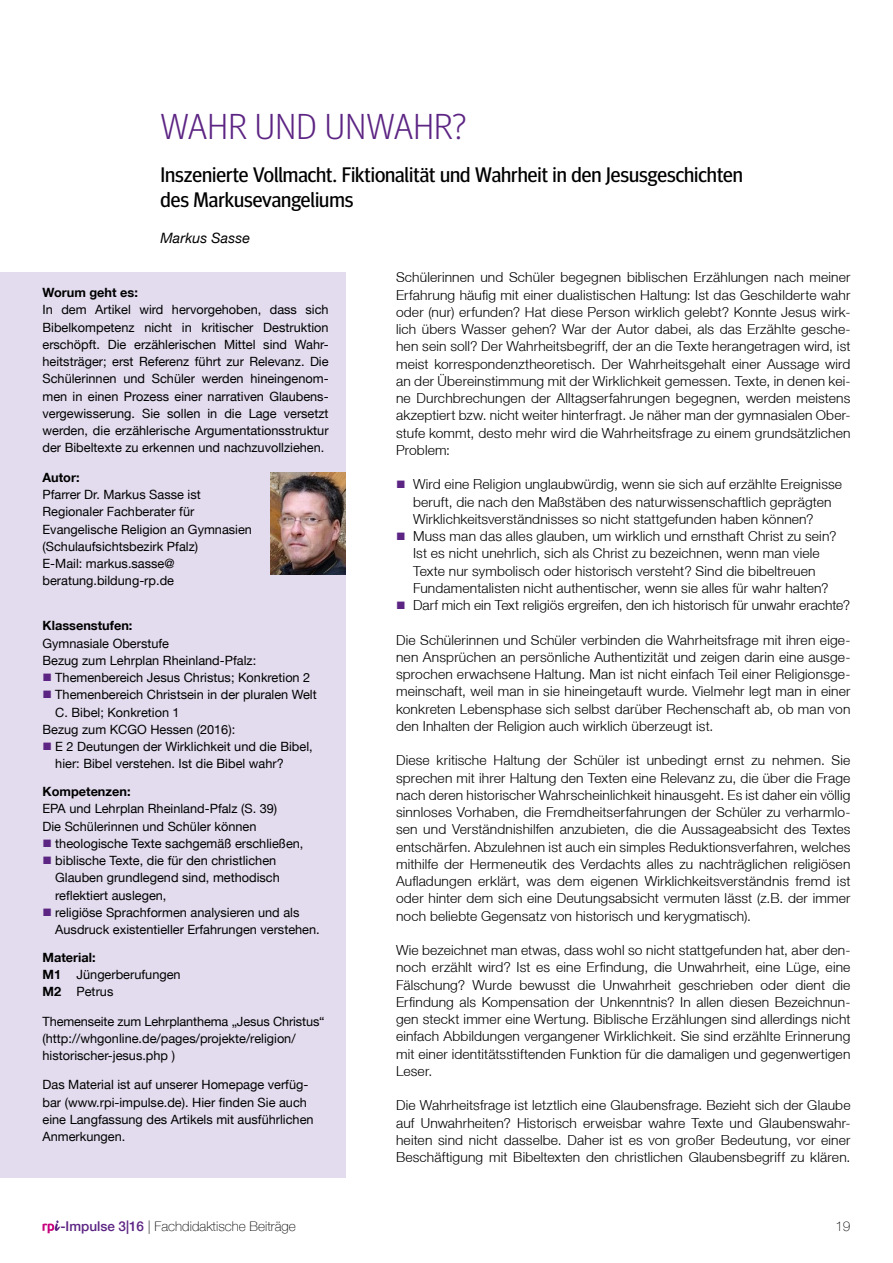
<style>
.page{position:relative;width:893px;height:1263px;background:#fff}
.page>*{position:absolute;margin:0;border:0;box-sizing:border-box;transform-origin:0 0}
.t1{font:300 36px "Meta Headline OT";letter-spacing:.01em;color:#5c2483}
.t2{font:21px/25.2px "Meta Headline OT";color:#000}
.t3{font:italic 14.25px "Helvetica Neue LT";letter-spacing:.01em;color:#000}
.t4{font:300 13.8px/17.2px "Helvetica Neue LT";letter-spacing:.01em;color:#000;text-align:justify}
.t5{font:100 13.5px "Helvetica Neue LT";color:#000}
.t6{font:12.75px/17.2px "Helvetica Neue LT";color:#000}
.t7{font:700 12.75px "Helvetica Neue LT";color:#000}
.s1{color:#5c2483}
.s2{font-weight:700}
.s3{font-weight:500;color:#5c2483}
</style>
<div class="page">
<svg style="left:43px;top:1220px;width:17px;height:13px"></svg>
<div style="left:0;top:272px;width:345px;height:906px;background:#e3dcee"></div>
<img style="left:271px;top:472px;width:74px;height:103px">
<h1 class="t1" style="left:161px;top:105px;width:307px">WAHR UND UNWAHR?</h1>
<h2 class="t2" style="left:160px;top:162px;width:584px">Inszenierte Vollmacht. Fiktionalität und Wahrheit in den Jesusgeschichten des Markusevangeliums</h2>
<p class="t3" style="left:160px;top:230px;width:91px">Markus Sasse</p>
<p class="t7" style="left:43px;top:285px;width:97px">Worum geht es:</p>
<p class="t6" style="left:43px;top:301px;width:288px;text-align:justify">In dem Artikel wird hervorgehoben, dass sich Bibelkompetenz nicht in kritischer Destruktion erschöpft. Die erzählerischen Mittel sind Wahr&shy;heitsträger; erst Referenz führt zur Relevanz. Die Schülerinnen und Schüler werden hineingenom&shy;men in einen Prozess einer narrativen Glaubens&shy;vergewisserung. Sie sollen in die Lage versetzt werden, die erzählerische Argumentationsstruktur der Bibeltexte zu erkennen und nachzuvollziehen.</p>
<p class="t7" style="left:43px;top:469px;width:39px">Autor:</p>
<p class="t6" style="left:43px;top:486px;width:211px">Pfarrer Dr. Markus Sasse ist<br>Regionaler Fachberater für<br>Evangelische Religion an Gymnasien (Schulaufsichtsbezirk Pfalz)<br>E-Mail: markus.sasse@ beratung.bildung-rp.de</p>
<p class="t7" style="left:43px;top:618px;width:91px">Klassenstufen:</p>
<p class="t6" style="left:43px;top:634px;width:215px">Gymnasiale Oberstufe<br>Bezug zum Lehrplan Rheinland-Pfalz:</p>
<p class="t6" style="left:43px;top:669px;width:269px"><span class="s1">■</span> Themenbereich Jesus Christus; Konkretion 2</p>
<p class="t6" style="left:43px;top:686px;width:276px"><span class="s1">■</span> Themenbereich Christsein in der pluralen Welt</p>
<p class="t6" style="left:55px;top:703px;width:126px">C. Bibel; Konkretion 1</p>
<p class="t6" style="left:43px;top:720px;width:194px">Bezug zum KCGO Hessen (2016):</p>
<p class="t6" style="left:55px;top:738px;width:259px;text-indent:-13px"><span class="s1">■</span> E 2 Deutungen der Wirklichkeit und die Bibel, hier: Bibel verstehen. Ist die Bibel wahr?</p>
<p class="t7" style="left:43px;top:783px;width:90px">Kompetenzen:</p>
<p class="t6" style="left:43px;top:800px;width:236px">EPA und Lehrplan Rheinland-Pfalz (S. 39)<br>Die Schülerinnen und Schüler können</p>
<p class="t6" style="left:43px;top:834px;width:262px"><span class="s1">■</span> theologische Texte sachgemäß erschließen,</p>
<p class="t6" style="left:55px;top:852px;width:226px;text-indent:-13px"><span class="s1">■</span> biblische Texte, die für den christlichen<br>Glauben grundlegend sind, methodisch reflektiert auslegen,</p>
<p class="t6" style="left:55px;top:903px;width:266px;text-indent:-13px"><span class="s1">■</span> religiöse Sprachformen analysieren und als<br>Ausdruck existentieller Erfahrungen verstehen.</p>
<p class="t6" style="left:43px;top:948px;width:140px"><span class="s2">Material:<br>M1</span> Jüngerberufungen<br><span class="s2">M2</span> Petrus</p>
<p class="t6" style="left:43px;top:1012px;width:284px">Themenseite zum Lehrplanthema „Jesus Christus“ (http://whgonline.de/pages/projekte/religion/ historischer-jesus.php )</p>
<p class="t6" style="left:43px;top:1076px;width:273px">Das Material ist auf unserer Homepage verfüg&shy;bar (www.rpi-impulse.de). Hier finden Sie auch eine Langfassung des Artikels mit ausführlichen Anmerkungen.</p>
<p class="t4" style="left:396px;top:269px;width:456px">Schülerinnen und Schüler begegnen biblischen Erzählungen nach meiner Erfahrung häufig mit einer dualistischen Haltung: Ist das Geschilderte wahr oder (nur) erfunden? Hat diese Person wirklich gelebt? Konnte Jesus wirk&shy;lich übers Wasser gehen? War der Autor dabei, als das Erzählte gesche&shy;hen sein soll? Der Wahrheitsbegriff, der an die Texte herangetragen wird, ist meist korrespondenztheoretisch. Der Wahrheitsgehalt einer Aussage wird an der Übereinstimmung mit der Wirklichkeit gemessen. Texte, in denen kei&shy;ne Durchbrechungen der Alltagserfahrungen begegnen, werden meistens akzeptiert bzw. nicht weiter hinterfragt. Je näher man der gymnasialen Ober&shy;stufe kommt, desto mehr wird die Wahrheitsfrage zu einem grundsätzlichen Problem:</p>
<p class="t4" style="left:413px;top:476px;width:430px;text-align:left;text-indent:-17px"><span class="s1">■</span> Wird eine Religion unglaubwürdig, wenn sie sich auf erzählte Ereignisse beruft, die nach den Maßstäben des naturwissenschaftlich geprägten<br>Wirklichkeitsverständnisses so nicht stattgefunden haben können?</p>
<p class="t4" style="left:413px;top:527px;width:425px;text-align:left;text-indent:-17px"><span class="s1">■</span> Muss man das alles glauben, um wirklich und ernsthaft Christ zu sein?<br>Ist es nicht unehrlich, sich als Christ zu bezeichnen, wenn man viele Texte nur symbolisch oder historisch versteht? Sind die bibeltreuen Fundamentalisten nicht authentischer, wenn sie alles für wahr halten?</p>
<p class="t4" style="left:396px;top:596px;width:456px"><span class="s1">■</span> Darf mich ein Text religiös ergreifen, den ich historisch für unwahr erachte?</p>
<p class="t4" style="left:396px;top:631px;width:456px">Die Schülerinnen und Schüler verbinden die Wahrheitsfrage mit ihren eige&shy;nen Ansprüchen an persönliche Authentizität und zeigen darin eine ausge&shy;sprochen erwachsene Haltung. Man ist nicht einfach Teil einer Religionsge&shy;meinschaft, weil man in sie hineingetauft wurde. Vielmehr legt man in einer konkreten Lebensphase sich selbst darüber Rechenschaft ab, ob man von den Inhalten der Religion auch wirklich überzeugt ist.</p>
<p class="t4" style="left:396px;top:752px;width:456px">Diese kritische Haltung der Schüler ist unbedingt ernst zu nehmen. Sie sprechen mit ihrer Haltung den Texten eine Relevanz zu, die über die Frage nach deren historischer Wahrscheinlichkeit hinausgeht. Es ist daher ein völlig sinnloses Vorhaben, die Fremdheitserfahrungen der Schüler zu verharmlo&shy;sen und Verständnishilfen anzubieten, die die Aussageabsicht des Textes entschärfen. Abzulehnen ist auch ein simples Reduktionsverfahren, welches mithilfe der Hermeneutik des Verdachts alles zu nachträglichen religiösen Aufladungen erklärt, was dem eigenen Wirklichkeitsverständnis fremd ist oder hinter dem sich eine Deutungsabsicht vermuten lässt (z.B. der immer noch beliebte Gegensatz von historisch und kerygmatisch).</p>
<p class="t4" style="left:396px;top:941px;width:456px">Wie bezeichnet man etwas, dass wohl so nicht stattgefunden hat, aber den&shy;noch erzählt wird? Ist es eine Erfindung, die Unwahrheit, eine Lüge, eine Fälschung? Wurde bewusst die Unwahrheit geschrieben oder dient die Erfindung als Kompensation der Unkenntnis? In allen diesen Bezeichnun&shy;gen steckt immer eine Wertung. Biblische Erzählungen sind allerdings nicht einfach Abbildungen vergangener Wirklichkeit. Sie sind erzählte Erinnerung mit einer identitätsstiftenden Funktion für die damaligen und gegenwertigen Leser.</p>
<p class="t4" style="left:396px;top:1097px;width:456px">Die Wahrheitsfrage ist letztlich eine Glaubensfrage. Bezieht sich der Glaube auf Unwahrheiten? Historisch erweisbar wahre Texte und Glaubenswahr&shy;heiten sind nicht dasselbe. Daher ist es von großer Bedeutung, vor einer Beschäftigung mit Bibeltexten den christlichen Glaubensbegriff zu klären.</p>
<p class="t5" style="left:60px;top:1218px;width:237px"><span class="s3">-Impulse 3|16</span> | Fachdidaktische Beiträge</p>
<p class="t5" style="left:835px;top:1218px;width:17px">19</p>
</div>
